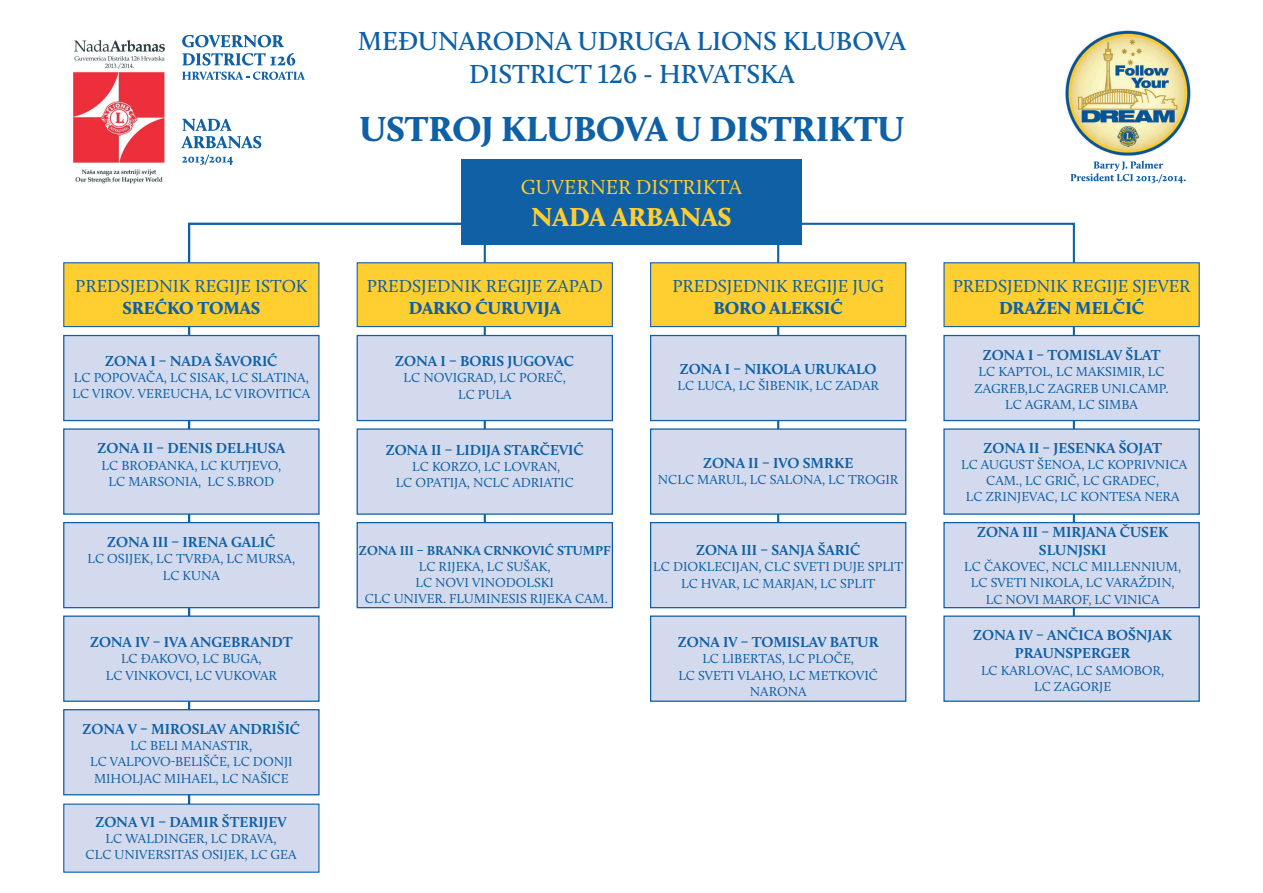
<style>
.page{position:relative;width:1263px;height:893px;background:#fff}
.page>*{position:absolute;margin:0;border:0;box-sizing:border-box;transform-origin:0 0}
.t1{font:900 36px "Calluna";color:#0f60a4}
.t2{font:600 27px/32.4px "Calluna";color:#0f60a4;text-align:center}
.t3{font:900 27px "Calluna";letter-spacing:-.005em;color:#ffce30}
.t4{font:21px "Calluna";color:#ffce30}
.t5{font:18px "Calluna";color:#0f60a4}
.t6{font:900 18px "Calluna";color:#0f60a4}
.t7{font:700 15px/18px "Calluna";color:#0f60a4;text-align:center}
.t8{font:13.5px/16.2px "Calluna";color:#0f60a4;text-align:center}
.t9{font:700 13.5px "Calluna";color:#0f60a4}
</style>
<div class="page">
<hr style="left:484px;top:237px;width:2px;height:313px;background:#0f60a4">
<hr style="left:777px;top:240px;width:2px;height:312px;background:#0f60a4">
<svg style="left:799px;top:222px;width:277px;height:466px"></svg>
<svg style="left:187px;top:222px;width:277px;height:619px"></svg>
<div style="left:943px;top:262px;width:257px;height:65px;background:#ffce30;border:1px solid #0f60a4"></div>
<div style="left:650px;top:262px;width:256px;height:65px;background:#ffce30;border:1px solid #0f60a4"></div>
<div style="left:357px;top:262px;width:256px;height:65px;background:#ffce30;border:1px solid #0f60a4"></div>
<div style="left:63px;top:262px;width:256px;height:65px;background:#ffce30;border:1px solid #0f60a4"></div>
<div style="left:943px;top:335px;width:257px;height:86px;background:#d4daee;border:1px solid #0f60a4"></div>
<div style="left:650px;top:335px;width:256px;height:86px;background:#d4daee;border:1px solid #0f60a4"></div>
<div style="left:357px;top:335px;width:256px;height:86px;background:#d4daee;border:1px solid #0f60a4"></div>
<div style="left:63px;top:335px;width:257px;height:86px;background:#d4daee;border:1px solid #0f60a4"></div>
<div style="left:943px;top:428px;width:257px;height:87px;background:#d4daee;border:1px solid #0f60a4"></div>
<div style="left:650px;top:428px;width:256px;height:87px;background:#d4daee;border:1px solid #0f60a4"></div>
<div style="left:357px;top:428px;width:256px;height:87px;background:#d4daee;border:1px solid #0f60a4"></div>
<div style="left:63px;top:428px;width:257px;height:87px;background:#d4daee;border:1px solid #0f60a4"></div>
<div style="left:943px;top:522px;width:257px;height:86px;background:#d4daee;border:1px solid #0f60a4"></div>
<div style="left:650px;top:522px;width:256px;height:86px;background:#d4daee;border:1px solid #0f60a4"></div>
<div style="left:357px;top:522px;width:256px;height:86px;background:#d4daee;border:1px solid #0f60a4"></div>
<div style="left:63px;top:522px;width:257px;height:86px;background:#d4daee;border:1px solid #0f60a4"></div>
<div style="left:63px;top:803px;width:256px;height:70px;background:#d4daee;border:1px solid #0f60a4"></div>
<div style="left:943px;top:615px;width:257px;height:87px;background:#d4daee;border:1px solid #0f60a4"></div>
<div style="left:650px;top:615px;width:256px;height:87px;background:#d4daee;border:1px solid #0f60a4"></div>
<div style="left:63px;top:615px;width:257px;height:87px;background:#d4daee;border:1px solid #0f60a4"></div>
<div style="left:63px;top:709px;width:257px;height:86px;background:#d4daee;border:1px solid #0f60a4"></div>
<div style="left:461px;top:159px;width:340px;height:85px;background:#0f60a4"></div>
<img style="left:73px;top:40px;width:92px;height:144px">
<svg style="left:182px;top:35px;width:102px;height:12px"></svg>
<svg style="left:182px;top:53px;width:113px;height:13px"></svg>
<svg style="left:182px;top:72px;width:123px;height:8px"></svg>
<svg style="left:181px;top:119px;width:80px;height:29px"></svg>
<svg style="left:182px;top:155px;width:51px;height:10px"></svg>
<img style="left:1064px;top:30px;width:127px;height:127px">
<svg style="left:1070px;top:161px;width:116px;height:22px"></svg>
<h3 class="t5" style="left:75px;top:275px;width:234px">PREDSJEDNIK REGIJE ISTOK</h3>
<h3 class="t6" style="left:122px;top:296px;width:139px">SREĆKO TOMAS</h3>
<p class="t7" style="left:105px;top:351px;width:174px">ZONA I – NADA ŠAVORIĆ</p>
<p class="t8" style="left:72px;top:369px;width:239px;text-align:left">LC POPOVAČA, LC SISAK, LC SLATINA,<br>LC VIROV. VEREUCHA, LC VIROVITICA</p>
<p class="t7" style="left:98px;top:439px;width:189px">ZONA II – DENIS DELHUSA</p>
<p class="t8" style="left:102px;top:457px;width:181px">LC BROĐANKA, LC KUTJEVO,<br>LC MARSONIA, LC S.BROD</p>
<p class="t7" style="left:107px;top:533px;width:170px">ZONA III – IRENA GALIĆ</p>
<p class="t8" style="left:87px;top:551px;width:209px">LC OSIJEK, LC TVRĐA, LC MURSA,<br>LC KUNA</p>
<p class="t7" style="left:90px;top:633px;width:204px">ZONA IV – IVA ANGEBRANDT</p>
<p class="t8" style="left:106px;top:651px;width:173px">LC ĐAKOVO, LC BUGA,<br>LC VINKOVCI, LC VUKOVAR</p>
<p class="t7" style="left:82px;top:720px;width:219px">ZONA V – MIROSLAV ANDRIŠIĆ</p>
<p class="t8" style="left:90px;top:737px;width:204px">LC BELI MANASTIR,<br>LC VALPOVO-BELIŠĆE, LC DONJI<br>MIHOLJAC MIHAEL, LC NAŠICE</p>
<p class="t7" style="left:95px;top:813px;width:193px">ZONA VI – DAMIR ŠTERIJEV</p>
<p class="t8" style="left:86px;top:830px;width:212px">LC WALDINGER, LC DRAVA,<br>CLC UNIVERSITAS OSIJEK, LC GEA</p>
<h2 class="t2" style="left:358px;top:25px;width:550px">MEĐUNARODNA UDRUGA LIONS KLUBOVA<br>DISTRICT 126 - HRVATSKA</h2>
<h1 class="t1" style="left:360px;top:106px;width:546px">USTROJ KLUBOVA U DISTRIKTU</h1>
<h3 class="t4" style="left:521px;top:174px;width:223px">GUVERNER DISTRIKTA</h3>
<h2 class="t3" style="left:531px;top:200px;width:202px">NADA ARBANAS</h2>
<h3 class="t5" style="left:367px;top:275px;width:238px">PREDSJEDNIK REGIJE ZAPAD</h3>
<h3 class="t6" style="left:409px;top:296px;width:154px">DARKO ĆURUVIJA</h3>
<p class="t7" style="left:395px;top:352px;width:180px">ZONA I – BORIS JUGOVAC</p>
<p class="t8" style="left:404px;top:370px;width:164px">LC NOVIGRAD, LC POREČ,<br>LC PULA</p>
<p class="t7" style="left:386px;top:440px;width:199px">ZONA II – LIDIJA STARČEVIĆ</p>
<p class="t8" style="left:396px;top:458px;width:180px">LC KORZO, LC LOVRAN,<br>LC OPATIJA, NCLC ADRIATIC</p>
<p class="t9" style="left:359px;top:542px;width:253px">ZONA III – BRANKA CRNKOVIĆ STUMPF</p>
<p class="t8" style="left:365px;top:558px;width:245px">LC RIJEKA, LC SUŠAK,<br>LC NOVI VINODOLSKI<br>CLC UNIVER. FLUMINESIS RIJEKA CAM.</p>
<h3 class="t5" style="left:672px;top:275px;width:213px">PREDSJEDNIK REGIJE JUG</h3>
<h3 class="t6" style="left:713px;top:296px;width:131px">BORO ALEKSIĆ</h3>
<p class="t7" style="left:680px;top:359px;width:198px">ZONA I – NIKOLA URUKALO</p>
<p class="t8" style="left:677px;top:377px;width:203px">LC LUCA, LC ŠIBENIK, LC ZADAR</p>
<p class="t7" style="left:703px;top:454px;width:152px">ZONA II – IVO SMRKE</p>
<p class="t8" style="left:658px;top:471px;width:242px">NCLC MARUL, LC SALONA, LC TROGIR</p>
<p class="t7" style="left:696px;top:541px;width:166px">ZONA III – SANJA ŠARIĆ</p>
<p class="t8" style="left:653px;top:559px;width:251px">LC DIOKLECIJAN, CLC SVETI DUJE SPLIT<br>LC HVAR, LC MARJAN, LC SPLIT</p>
<p class="t7" style="left:678px;top:633px;width:202px">ZONA IV – TOMISLAV BATUR</p>
<p class="t8" style="left:678px;top:651px;width:201px">LC LIBERTAS, LC PLOČE,<br>LC SVETI VLAHO, LC METKOVIĆ<br>NARONA</p>
<h3 class="t5" style="left:953px;top:275px;width:239px">PREDSJEDNIK REGIJE SJEVER</h3>
<h3 class="t6" style="left:999px;top:296px;width:147px">DRAŽEN MELČIĆ</h3>
<p class="t7" style="left:983px;top:346px;width:179px">ZONA I – TOMISLAV ŠLAT</p>
<p class="t8" style="left:974px;top:364px;width:196px">LC KAPTOL, LC MAKSIMIR, LC<br>ZAGREB,LC ZAGREB UNI.CAMP.<br>LC AGRAM, LC SIMBA</p>
<p class="t7" style="left:983px;top:438px;width:180px">ZONA II – JESENKA ŠOJAT</p>
<p class="t8" style="left:961px;top:456px;width:228px">LC AUGUST ŠENOA, LC KOPRIVNICA<br>CAM., LC GRIČ, LC GRADEC,<br>LC ZRINJEVAC, LC KONTESA NERA</p>
<p class="t7" style="left:977px;top:523px;width:193px">ZONA III – MIRJANA ČUSEK<br>SLUNJSKI</p>
<p class="t8" style="left:964px;top:558px;width:218px">LC ČAKOVEC, NCLC MILLENNIUM,<br>LC SVETI NIKOLA, LC VARAŽDIN,<br>LC NOVI MAROF, LC VINICA</p>
<p class="t7" style="left:973px;top:626px;width:200px">ZONA IV – ANČICA BOŠNJAK<br>PRAUNSPERGER</p>
<p class="t8" style="left:981px;top:662px;width:185px">LC KARLOVAC, LC SAMOBOR,<br>LC ZAGORJE</p>
</div>
